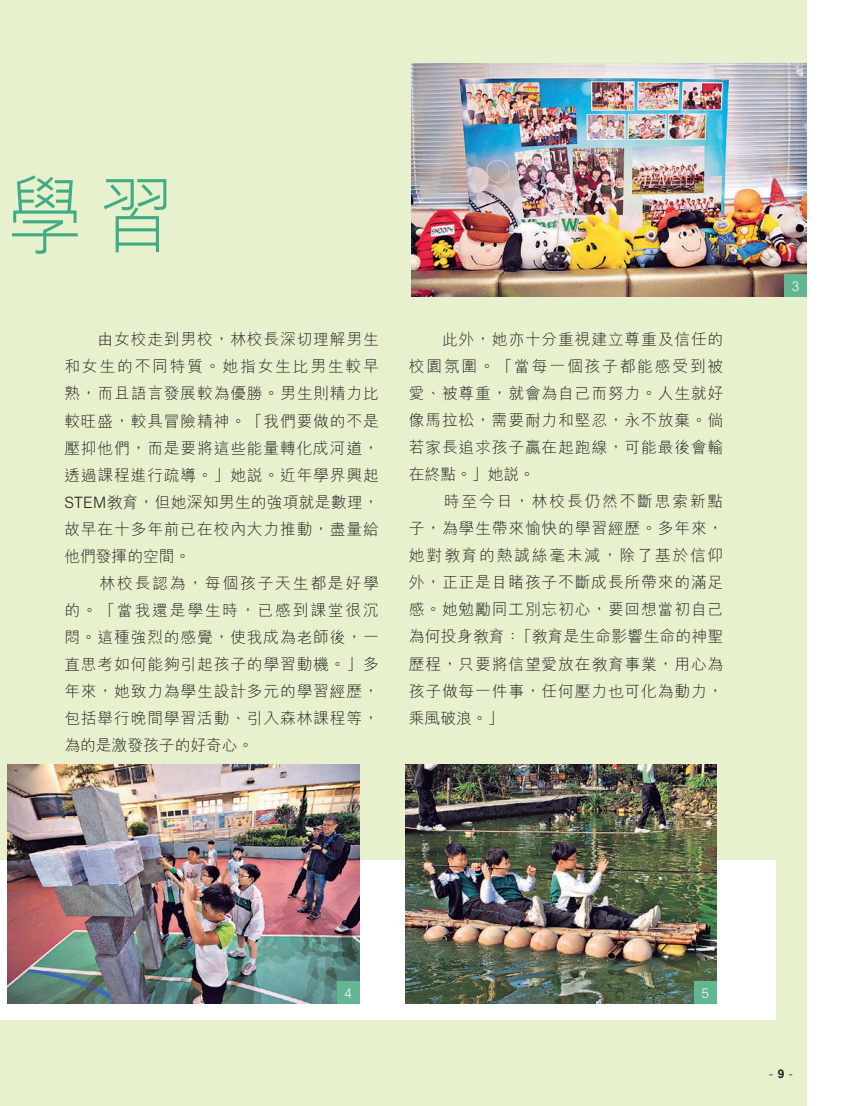
<style>
.page{position:relative;width:851px;height:1106px;background:#fff}
.page>*{position:absolute;margin:0;border:0;box-sizing:border-box;transform-origin:0 0}
.t1{font:85.8px "M Hei Light HKSCS";color:#3fac86;scale:.9 1}
.t2{font:15.75px/27px "M Hei Light HKSCS";letter-spacing:.055em;color:#231f20;text-align:justify}
.t3{font:13.5px "M Hei Light HKSCS";color:#fff}
.t4{font:12px "M Hei Light HKSCS";color:#231f20}
.s1{font-family:"C Hei 2 Xbold HKSCS"}
</style>
<div class="page">
<div style="left:0;top:0;width:806px;height:1106px;background:#e7f1cd"></div>
<div style="left:0;top:860px;width:775px;height:159px;background:#fff"></div>
<img style="left:405px;top:765px;width:311px;height:238px">
<img style="left:7px;top:765px;width:352px;height:238px">
<img style="left:412px;top:64px;width:394px;height:233px">
<div style="left:784px;top:275px;width:22px;height:22px;background:#63b694"></div>
<div style="left:337px;top:981px;width:22px;height:22px;background:#63b694"></div>
<div style="left:694px;top:981px;width:22px;height:22px;background:#63b694"></div>
<h1 class="t1" style="left:6px;top:156px;width:190px">學習</h1>
<p class="t2" style="left:64px;top:325px;width:316px;text-indent:33px">由女校走到男校，林校長深切理解男生和女生的不同特質。她指女生比男生較早熟，而且語言發展較為優勝。男生則精力比較旺盛，較具冒險精神。「我們要做的不是壓抑他們，而是要將這些能量轉化成河道，透過課程進行疏導。」她說。近年學界興起STEM教育，但她深知男生的強項就是數理，故早在十多年前已在校內大力推動，盡量給他們發揮的空間。</p>
<p class="t2" style="left:64px;top:568px;width:316px;text-indent:35px">林校長認為，每個孩子天生都是好學的。「當我還是學生時，已感到課堂很沉悶。這種強烈的感覺，使我成為老師後，一直思考如何能夠引起孩子的學習動機。」多年來，她致力為學生設計多元的學習經歷，包括舉行晚間學習活動、引入森林課程等，為的是激發孩子的好奇心。</p>
<p class="t2" style="left:409px;top:325px;width:316px;text-indent:33px">此外，她亦十分重視建立尊重及信任的校園氛圍。「當每一個孩子都能感受到被愛、被尊重，就會為自己而努力。人生就好像馬拉松，需要耐力和堅忍，永不放棄。倘若家長追求孩子贏在起跑線，可能最後會輸在終點。」她說。</p>
<p class="t2" style="left:409px;top:487px;width:316px;text-indent:35px">時至今日，林校長仍然不斷思索新點子，為學生帶來愉快的學習經歷。多年來，她對教育的熱誠絲毫未減，除了基於信仰外，正正是目睹孩子不斷成長所帶來的滿足感。她勉勵同工別忘初心，要回想當初自己為何投身教育：「教育是生命影響生命的神聖歷程，只要將信望愛放在教育事業，用心為孩子做每一件事，任何壓力也可化為動力，乘風破浪。」</p>
<p class="t3" style="left:791px;top:276px;width:9px">3</p>
<p class="t3" style="left:344px;top:983px;width:9px">4</p>
<p class="t3" style="left:701px;top:983px;width:9px">5</p>
<p class="t4" style="left:768px;top:1065px;width:25px">-<span class="s1">9</span>-</p>
</div>
